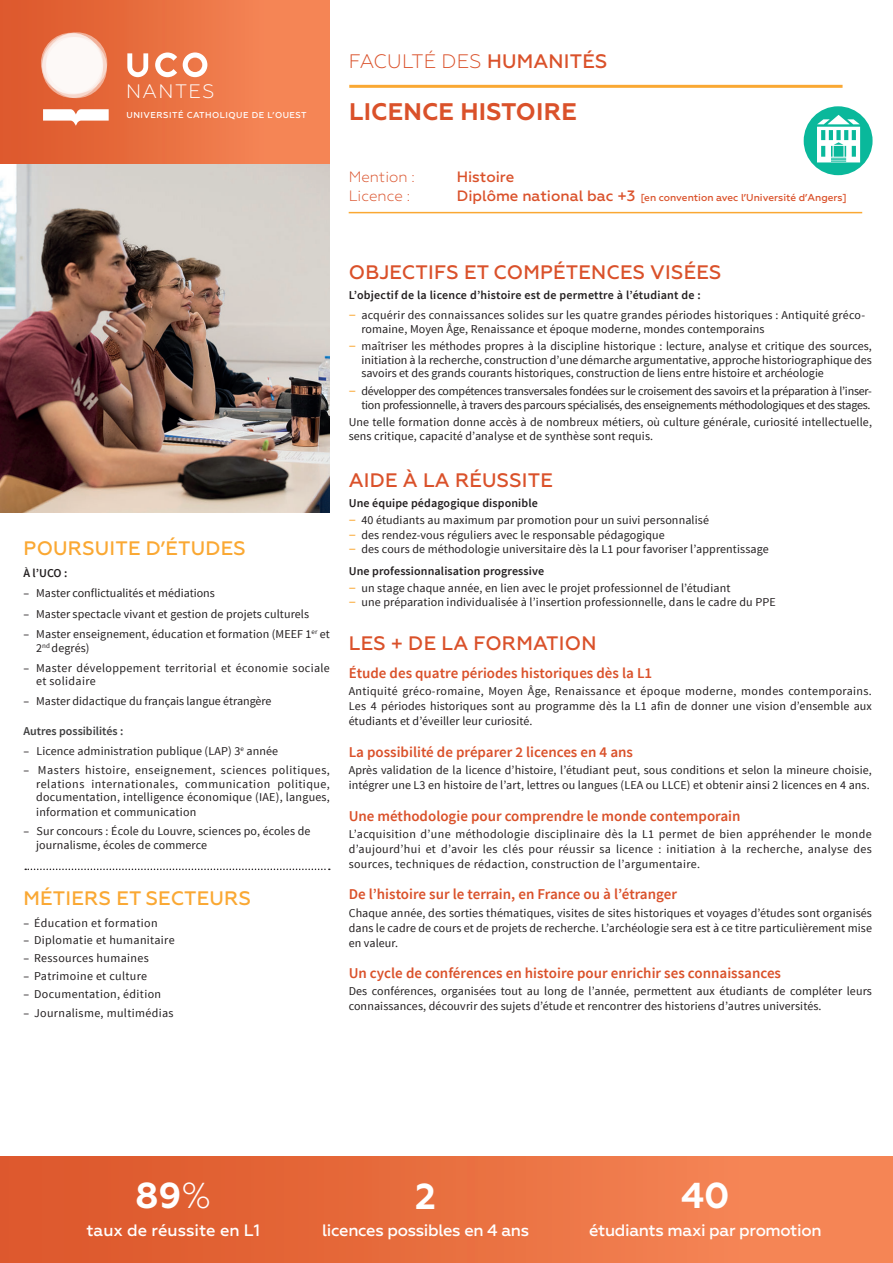
<style>
.page{position:relative;width:893px;height:1263px;background:#fff}
.page>*{position:absolute;margin:0;border:0;box-sizing:border-box;transform-origin:0 0}
.H3-chiffres_clés{font:700 36px "Geometria";color:#fff}
.H3-titredescform{font:700 24px "Geometria";letter-spacing:.01em;color:#da512a}
.H3-titredescform-2{font:500 19.5px "Geometria";letter-spacing:.01em;color:#faa833}
.texte_courant_petit{font:500 19.5px "Geometria";letter-spacing:.01em;color:#da512a}
.H3-titredescform-3{font:500 19.5px "Geometria";letter-spacing:.01em;color:#da512a}
.H2_Fac{font:300 19.5px "Geometria";letter-spacing:.01em;color:#da512a}
.t1{font:300 19.5px "Geometria";letter-spacing:.075em;color:#fff}
.H3-chiffres_clés-2{font:500 16.5px "Geometria";letter-spacing:-.02em;color:#fff}
.H3-chiffres_clés-3{font:500 16.5px "Geometria";color:#fff}
.chapo_txt-courant{font:600 15px "Source Sans Pro";color:#da512a}
.H2_domaine-mention-e{font:300 15px "Geometria";color:#da512a}
.H2_domaine-mention-e-2{font:500 15px "Geometria";color:#da512a}
.texte_courant{font:12px/15px "Source Sans Pro";letter-spacing:.01em;color:#231f20}
.texte_courant-2{font:12px/13.5px "Source Sans Pro";letter-spacing:.03em;color:#231f20}
.texte_courant-3{font:12px/13.5px "Source Sans Pro";letter-spacing:-.02em;color:#231f20;text-align:right}
.chapo_txt-courant-2{font:12px/13.5px "Source Sans Pro";letter-spacing:.01em;color:#231f20}
.chapo_txt-courant-3{font:600 12px "Source Sans Pro";letter-spacing:.01em;color:#231f20}
.texte_courant-4{font:600 12px "Source Sans Pro";color:#3e3e3f}
.texte_courant-5{font:600 12px "Source Sans Pro";color:#231f20}
.H2_domaine-mention-e-3{font:500 10.05px "Geometria";color:#da512a}
.t2{font:500 8.55px "Geometria";letter-spacing:.055em;color:#fff}
.s1{font-weight:500}
.s2{font-size:15px}
.s3{font-size:15px;color:#faa833}
.s4{font-weight:300}
</style>
<div class="page">
<div style="left:0;top:0;width:330px;height:165px;background:linear-gradient(to right,#dc582b,#f88b5a)"></div>
<svg style="left:46px;top:32px;width:61px;height:61px"></svg>
<svg style="left:42px;top:33px;width:61px;height:62px"></svg>
<svg style="left:46px;top:37px;width:61px;height:61px"></svg>
<svg style="left:43px;top:109px;width:66px;height:17px"></svg>
<svg style="left:127px;top:53px;width:21px;height:24px"></svg>
<svg style="left:183px;top:52px;width:24px;height:25px"></svg>
<svg style="left:155px;top:52px;width:22px;height:25px"></svg>
<hr style="left:349px;top:212px;width:513px;height:1px;background:#faa833">
<hr style="left:349px;top:85px;width:493px;height:3px;background:#faa833">
<img style="left:0;top:165px;width:330px;height:347px">
<svg style="left:25px;top:868px;width:305px;height:2px"></svg>
<div style="left:0;top:1157px;width:893px;height:106px;background:linear-gradient(to right,#db5529,#f88a5a)"></div>
<div style="left:804px;top:106px;width:69px;height:69px;background:#0ab89b;border-radius:50%"></div>
<svg style="left:817px;top:115px;width:43px;height:47px"></svg>
<p class="t1" style="left:126px;top:80px;width:90px">NANTES</p>
<p class="t2" style="left:127px;top:110px;width:182px">UNIVERSITÉ CATHOLIQUE DE L’OUEST</p>
<p class="H2_Fac" style="left:349px;top:50px;width:260px">FACULTÉ DES <span class="s1">HUMANITÉS</span></p>
<p class="H3-titredescform" style="left:349px;top:97px;width:229px">LICENCE HISTOIRE</p>
<p class="H2_domaine-mention-e" style="left:349px;top:168px;width:68px">Mention :</p>
<p class="H2_domaine-mention-e-2" style="left:457px;top:168px;width:59px">Histoire</p>
<p class="H2_domaine-mention-e" style="left:349px;top:187px;width:63px">Licence :</p>
<p class="H2_domaine-mention-e-3" style="left:457px;top:192px;width:391px"><span class="s2">Diplôme national bac +3</span> [en convention avec l’Université d’Angers]</p>
<p class="H3-titredescform-2" style="left:24px;top:537px;width:224px">POURSUITE D’ÉTUDES</p>
<p class="texte_courant-5" style="left:23px;top:566px;width:45px">À l’UCO :</p>
<p class="texte_courant" style="left:23px;top:586px;width:193px">– Master conflictualités et médiations</p>
<p class="texte_courant" style="left:23px;top:607px;width:287px">– Master spectacle vivant et gestion de projets culturels</p>
<p class="texte_courant" style="left:36px;top:628px;width:295px;line-height:13.5px;text-indent:-13px">– Master enseignement, éducation et formation (MEEF 1<sup>er</sup> et<br>2<sup>nd</sup> degrés)</p>
<p class="texte_courant-2" style="left:36px;top:661px;width:295px;text-indent:-13px">– Master développement territorial et économie sociale et solidaire</p>
<p class="texte_courant" style="left:23px;top:694px;width:250px">– Master didactique du français langue étrangère</p>
<p class="texte_courant-4" style="left:23px;top:724px;width:102px">Autres possibilités :</p>
<p class="texte_courant" style="left:23px;top:743px;width:256px">– Licence administration publique (LAP) 3<sup>e</sup> année</p>
<p class="texte_courant" style="left:36px;top:763px;width:295px;line-height:13.5px;text-align:justify;text-indent:-13px">– Masters histoire, enseignement, sciences politiques, relations internationales, communication politique, documentation, intelligence économique (IAE), langues,</p>
<p class="texte_courant" style="left:36px;top:805px;width:162px">information et communication</p>
<p class="texte_courant" style="left:36px;top:825px;width:276px;line-height:13.5px;text-indent:-13px">– Sur concours : École du Louvre, sciences po, écoles de journalisme, écoles de commerce</p>
<p class="H3-titredescform-2" style="left:24px;top:886px;width:229px">MÉTIERS ET SECTEURS</p>
<p class="texte_courant-2" style="left:23px;top:916px;width:136px">– Éducation et formation</p>
<p class="texte_courant-2" style="left:23px;top:934px;width:153px">– Diplomatie et humanitaire</p>
<p class="texte_courant-2" style="left:23px;top:952px;width:127px">– Ressources humaines</p>
<p class="texte_courant-2" style="left:23px;top:969px;width:125px">– Patrimoine et culture</p>
<p class="texte_courant-2" style="left:23px;top:987px;width:139px">– Documentation, édition</p>
<p class="texte_courant-2" style="left:23px;top:1006px;width:152px">– Journalisme, multimédias</p>
<p class="H3-titredescform-3" style="left:349px;top:261px;width:374px">OBJECTIFS ET COMPÉTENCES VISÉES</p>
<p class="chapo_txt-courant-3" style="left:349px;top:288px;width:354px">L’objectif de la licence d’histoire est de permettre à l’étudiant de :</p>
<p class="texte_courant" style="left:361px;top:309px;width:505px;line-height:13.5px;text-indent:-13px"><span class="s3">–</span> acquérir des connaissances solides sur les quatre grandes périodes historiques : Antiquité gréco&shy;romaine, Moyen Âge, Renaissance et époque moderne, mondes contemporains</p>
<p class="texte_courant" style="left:361px;top:340px;width:512px;line-height:13.5px;text-align:justify;text-indent:-13px"><span class="s3">–</span> maîtriser les méthodes propres à la discipline historique : lecture, analyse et critique des sources, initiation à la recherche, construction d’une démarche argumentative, approche historiographique des savoirs et des grands courants historiques, construction de liens entre histoire et archéologie</p>
<p class="texte_courant-3" style="left:349px;top:385px;width:525px"><span class="s3">–</span> développer des compétences transversales fondées sur le croisement des savoirs et la préparation à l’inser&shy;tion professionnelle, à travers des parcours spécialisés, des enseignements méthodologiques et des stages.</p>
<p class="chapo_txt-courant-2" style="left:349px;top:416px;width:525px">Une telle formation donne accès à de nombreux métiers, où culture générale, curiosité intellectuelle, sens critique, capacité d’analyse et de synthèse sont requis.</p>
<p class="texte_courant_petit" style="left:349px;top:468px;width:206px">AIDE À LA RÉUSSITE</p>
<p class="chapo_txt-courant-3" style="left:349px;top:495px;width:191px">Une équipe pédagogique disponible</p>
<p class="texte_courant" style="left:349px;top:513px;width:362px"><span class="s3">–</span> 40 étudiants au maximum par promotion pour un suivi personnalisé</p>
<p class="texte_courant" style="left:349px;top:528px;width:318px"><span class="s3">–</span> des rendez-vous réguliers avec le responsable pédagogique</p>
<p class="texte_courant" style="left:349px;top:541px;width:421px"><span class="s3">–</span> des cours de méthodologie universitaire dès la L1 pour favoriser l’apprentissage</p>
<p class="chapo_txt-courant-3" style="left:349px;top:563px;width:197px">Une professionnalisation progressive</p>
<p class="texte_courant" style="left:349px;top:581px;width:383px"><span class="s3">–</span> un stage chaque année, en lien avec le projet professionnel de l’étudiant</p>
<p class="texte_courant" style="left:349px;top:594px;width:429px"><span class="s3">–</span> une préparation individualisée à l’insertion professionnelle, dans le cadre du PPE</p>
<p class="texte_courant_petit" style="left:349px;top:632px;width:249px">LES + DE LA FORMATION</p>
<p class="chapo_txt-courant" style="left:349px;top:664px;width:305px">Étude des quatre périodes historiques dès la L1</p>
<p class="texte_courant" style="left:349px;top:684px;width:525px;text-align:justify">Antiquité gréco-romaine, Moyen Âge, Renaissance et époque moderne, mondes contemporains.<br>Les 4 périodes historiques sont au programme dès la L1 afin de donner une vision d’ensemble aux étudiants et d’éveiller leur curiosité.</p>
<p class="chapo_txt-courant" style="left:349px;top:742px;width:286px">La possibilité de préparer 2 licences en 4 ans</p>
<p class="texte_courant" style="left:349px;top:763px;width:525px">Après validation de la licence d’histoire, l’étudiant peut, sous conditions et selon la mineure choisie, intégrer une L3 en histoire de l’art, lettres ou langues (LEA ou LLCE) et obtenir ainsi 2 licences en 4 ans.</p>
<p class="chapo_txt-courant" style="left:349px;top:806px;width:393px">Une méthodologie pour comprendre le monde contemporain</p>
<p class="texte_courant" style="left:349px;top:826px;width:525px;text-align:justify">L’acquisition d’une méthodologie disciplinaire dès la L1 permet de bien appréhender le monde d’aujourd’hui et d’avoir les clés pour réussir sa licence : initiation à la recherche, analyse des sources, techniques de rédaction, construction de l’argumentaire.</p>
<p class="chapo_txt-courant" style="left:349px;top:885px;width:330px">De l’histoire sur le terrain, en France ou à l’étranger</p>
<p class="texte_courant" style="left:349px;top:905px;width:525px;text-align:justify">Chaque année, des sorties thématiques, visites de sites historiques et voyages d’études sont organisés dans le cadre de cours et de projets de recherche. L’archéologie sera est à ce titre particulièrement mise en valeur.</p>
<p class="chapo_txt-courant" style="left:349px;top:964px;width:434px">Un cycle de conférences en histoire pour enrichir ses connaissances</p>
<p class="texte_courant" style="left:349px;top:984px;width:525px">Des conférences, organisées tout au long de l’année, permettent aux étudiants de compléter leurs connaissances, découvrir des sujets d’étude et rencontrer des historiens d’autres universités.</p>
<p class="H3-chiffres_clés" style="left:136px;top:1174px;width:77px">89<span class="s4">%</span></p>
<p class="H3-chiffres_clés-3" style="left:86px;top:1220px;width:175px">taux de réussite en L1</p>
<p class="H3-chiffres_clés" style="left:415px;top:1175px;width:22px">2</p>
<p class="H3-chiffres_clés-2" style="left:322px;top:1221px;width:208px">licences possibles en 4 ans</p>
<p class="H3-chiffres_clés" style="left:681px;top:1174px;width:50px">40</p>
<p class="H3-chiffres_clés-2" style="left:589px;top:1220px;width:234px">étudiants maxi par promotion</p>
</div>
